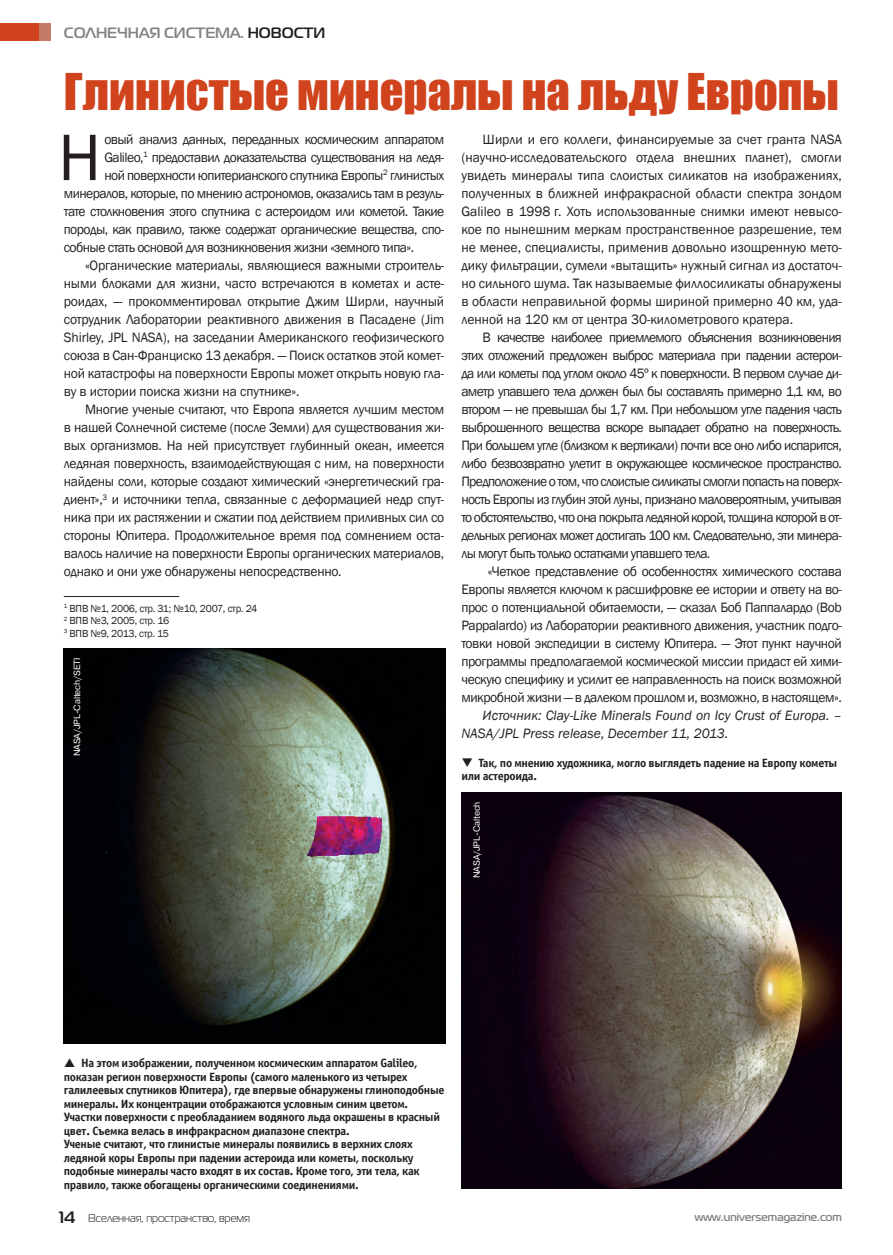
<style>
.page{position:relative;width:893px;height:1255px;background:#fff}
.page>*{position:absolute;margin:0;border:0;box-sizing:border-box;transform-origin:0 0}
.t1{font:67.95px "Franklin Gothic";color:#231f20}
.t2{font:46.5px "Impact";color:#d0431c}
.t3{font:700 15px "Magistral C";color:#808285}
.t4{font:13.95px "Franklin Gothic";letter-spacing:-.03em;color:#231f20}
.t5{font:13.95px "Franklin Gothic";letter-spacing:-.05em;color:#231f20}
.t6{font:13.95px "Franklin Gothic";color:#231f20}
.t7{font:13.95px "Franklin Gothic";letter-spacing:-.01em;color:#231f20}
.t8{font:italic 13.95px "Franklin Gothic";color:#231f20}
.t9{font:700 12px/13.5px "Officina Sans C";letter-spacing:-.025em;color:#231f20}
.t10{font:11.25px "Magistral C";color:#231f20}
.t11{font:700 11.25px "Magistral C";letter-spacing:.01em;color:#808285}
.t12{font:10.5px/12.6px "Franklin Gothic";letter-spacing:-.025em;color:#231f20}
.t13{font:9px "Pragmatica C";letter-spacing:-.01em;color:#fff}
.s1{color:#231f20}
.s2{font-weight:700;font-size:16.5px}
</style>
<div class="page">
<div style="left:38px;top:23px;width:13px;height:17px;background:#c47b65"></div>
<div style="left:0;top:23px;width:38px;height:17px;background:#d0431c"></div>
<hr style="left:64px;top:596px;width:115px;height:1px;background:#231f20">
<img style="left:461px;top:792px;width:381px;height:396px">
<img style="left:64px;top:648px;width:381px;height:395px">
<p class="t3" style="left:64px;top:24px;width:263px">солнечная система. <span class="s1">новости</span></p>
<p class="t2" style="left:64px;top:55px;width:777px">Глинистые минералы на льду Европы</p>
<p class="t1" style="left:58px;top:115px;width:44px">Н</p>
<p class="t4" style="left:104px;top:131px;width:341px">овый анализ данных, переданных космическим аппаратом</p>
<p class="t4" style="left:104px;top:149px;width:341px">Galileo,<sup>1</sup> предоставил доказательства существования на ледя-</p>
<p class="t4" style="left:104px;top:167px;width:341px">ной поверхности юпитерианского спутника Европы<sup>2</sup> глинистых</p>
<p class="t4" style="left:64px;top:185px;width:382px">минералов, которые, по мнению астрономов, оказались там в резуль-</p>
<p class="t4" style="left:64px;top:203px;width:382px">тате столкновения этого спутника с астероидом или кометой. Такие</p>
<p class="t4" style="left:64px;top:221px;width:382px">породы, как правило, также содержат органические вещества, спо-</p>
<p class="t4" style="left:64px;top:239px;width:352px">собные стать основой для возникновения жизни «земного типа».</p>
<p class="t7" style="left:85px;top:257px;width:361px">«Органические материалы, являющиеся важными строитель-</p>
<p class="t7" style="left:64px;top:275px;width:382px">ными блоками для жизни, часто встречаются в кометах и асте-</p>
<p class="t7" style="left:64px;top:293px;width:382px">роидах, — прокомментировал открытие Джим Ширли, научный</p>
<p class="t7" style="left:64px;top:311px;width:382px">сотрудник Лаборатории реактивного движения в Пасадене (Jim</p>
<p class="t7" style="left:64px;top:329px;width:382px">Shirley, JPL NASA), на заседании Американского геофизического</p>
<p class="t7" style="left:64px;top:347px;width:382px">союза в Сан-Франциско 13 декабря. — Поиск остатков этой комет-</p>
<p class="t7" style="left:64px;top:365px;width:382px">ной катастрофы на поверхности Европы может открыть новую гла-</p>
<p class="t7" style="left:64px;top:383px;width:237px">ву в истории поиска жизни на спутнике».</p>
<p class="t4" style="left:85px;top:401px;width:361px">Многие ученые считают, что Европа является лучшим местом</p>
<p class="t4" style="left:64px;top:419px;width:382px">в нашей Солнечной системе (после Земли) для существования жи-</p>
<p class="t4" style="left:64px;top:437px;width:382px">вых организмов. На ней присутствует глубинный океан, имеется</p>
<p class="t4" style="left:64px;top:455px;width:382px">ледяная поверхность, взаимодействующая с ним, на поверхности</p>
<p class="t4" style="left:64px;top:473px;width:382px">найдены соли, которые создают химический «энергетический гра-</p>
<p class="t4" style="left:64px;top:491px;width:382px">диент»,<sup>3</sup> и источники тепла, связанные с деформацией недр спут-</p>
<p class="t4" style="left:64px;top:509px;width:382px">ника при их растяжении и сжатии под действием приливных сил со</p>
<p class="t4" style="left:64px;top:527px;width:382px">стороны Юпитера. Продолжительное время под сомнением оста-</p>
<p class="t4" style="left:64px;top:545px;width:382px">валось наличие на поверхности Европы органических материалов,</p>
<p class="t4" style="left:64px;top:563px;width:279px">однако и они уже обнаружены непосредственно.</p>
<p class="t12" style="left:64px;top:602px;width:195px"><sup>1</sup> ВПВ №1, 2006, стр. 31; №10, 2007, стр. 24<br><sup>2</sup> ВПВ №3, 2005, стр. 16<br><sup>3</sup> ВПВ №9, 2013, стр. 15</p>
<p class="t13" style="left:72px;top:756px;width:101px;rotate:-90deg">NASA/JPL-Caltech/SETI</p>
<p class="t6" style="left:483px;top:131px;width:361px">Ширли и его коллеги, финансируемые за счет гранта NASA</p>
<p class="t6" style="left:461px;top:149px;width:382px">(научно-исследовательского отдела внешних планет), смогли</p>
<p class="t6" style="left:461px;top:167px;width:382px">увидеть минералы типа слоистых силикатов на изображениях,</p>
<p class="t6" style="left:461px;top:185px;width:382px">полученных в ближней инфракрасной области спектра зондом</p>
<p class="t6" style="left:461px;top:203px;width:382px">Galileo в 1998 г. Хоть использованные снимки имеют невысо-</p>
<p class="t6" style="left:461px;top:221px;width:382px">кое по нынешним меркам пространственное разрешение, тем</p>
<p class="t6" style="left:461px;top:239px;width:382px">не менее, специалисты, применив довольно изощренную мето-</p>
<p class="t6" style="left:461px;top:257px;width:382px">дику фильтрации, сумели «вытащить» нужный сигнал из достаточ-</p>
<p class="t6" style="left:461px;top:275px;width:382px">но сильного шума. Так называемые филлосиликаты обнаружены</p>
<p class="t6" style="left:461px;top:293px;width:382px">в области неправильной формы шириной примерно 40 км, уда-</p>
<p class="t6" style="left:461px;top:311px;width:333px">ленной на 120 км от центра 30-километрового кратера.</p>
<p class="t5" style="left:483px;top:329px;width:361px">В качестве наиболее приемлемого объяснения возникновения</p>
<p class="t5" style="left:461px;top:347px;width:382px">этих отложений предложен выброс материала при падении астерои-</p>
<p class="t5" style="left:461px;top:365px;width:382px">да или кометы под углом около 45º к поверхности. В первом случае ди-</p>
<p class="t5" style="left:461px;top:383px;width:382px">аметр упавшего тела должен был бы составлять примерно 1,1 км, во</p>
<p class="t5" style="left:461px;top:401px;width:382px">втором — не превышал бы 1,7 км. При небольшом угле падения часть</p>
<p class="t5" style="left:461px;top:419px;width:382px">выброшенного вещества вскоре выпадает обратно на поверхность.</p>
<p class="t5" style="left:461px;top:437px;width:382px">При большем угле (близком к вертикали) почти все оно либо испарится,</p>
<p class="t5" style="left:461px;top:455px;width:382px">либо безвозвратно улетит в окружающее космическое пространство.</p>
<p class="t5" style="left:461px;top:473px;width:382px">Предположение о том, что слоистые силикаты смогли попасть на поверх-</p>
<p class="t5" style="left:461px;top:491px;width:382px">ность Европы из глубин этой луны, признано маловероятным, учитывая</p>
<p class="t5" style="left:461px;top:509px;width:382px">то обстоятельство, что она покрыта ледяной корой, толщина которой в от-</p>
<p class="t5" style="left:461px;top:527px;width:382px">дельных регионах может достигать 100 км. Следовательно, эти минера-</p>
<p class="t5" style="left:461px;top:545px;width:250px">лы могут быть только остатками упавшего тела.</p>
<p class="t4" style="left:488px;top:563px;width:356px">«Четкое представление об особенностях химического состава</p>
<p class="t4" style="left:461px;top:581px;width:382px">Европы является ключом к расшифровке ее истории и ответу на во-</p>
<p class="t4" style="left:461px;top:599px;width:382px">прос о потенциальной обитаемости, — сказал Боб Паппалардо (Bob</p>
<p class="t4" style="left:461px;top:617px;width:382px">Pappalardo) из Лаборатории реактивного движения, участник подго-</p>
<p class="t4" style="left:461px;top:635px;width:382px">товки новой экспедиции в систему Юпитера. — Этот пункт научной</p>
<p class="t4" style="left:461px;top:653px;width:382px">программы предполагаемой космической миссии придаст ей хими-</p>
<p class="t4" style="left:461px;top:671px;width:382px">ческую специфику и усилит ее направленность на поиск возможной</p>
<p class="t4" style="left:461px;top:689px;width:382px">микробной жизни — в далеком прошлом и, возможно, в настоящем».</p>
<p class="t8" style="left:483px;top:707px;width:361px">Источник: Clay-Like Minerals Found on Icy Crust of Europa. –</p>
<p class="t8" style="left:461px;top:725px;width:268px">NASA/JPL Press release, December 11, 2013.</p>
<p class="t9" style="left:461px;top:756px;width:377px">❑ Так, по мнению художника, могло выглядеть падение на Европу кометы или астероида.</p>
<p class="t13" style="left:472px;top:878px;width:78px;rotate:-90deg">NASA/JPL-Caltech</p>
<p class="t9" style="left:64px;top:1056px;width:382px;text-indent:17px">На этом изображении, полученном космическим аппаратом Galileo, показан регион поверхности Европы (самого маленького из четырех галилеевых спутников Юпитера), где впервые обнаружены глиноподобные минералы. Их концентрации отображаются условным синим цветом.<br>Участки поверхности с преобладанием водяного льда окрашены в красный цвет. Съемка велась в инфракрасном диапазоне спектра.<br>Ученые считают, что глинистые минералы появились в верхних слоях ледяной коры Европы при падении астероида или кометы, поскольку подобные минералы часто входят в их состав. Кроме того, эти тела, как правило, также обогащены органическими соединениями.</p>
<p class="t10" style="left:59px;top:1211px;width:192px"><span class="s2">14</span> Вселенная, пространство, время</p>
<p class="t11" style="left:695px;top:1210px;width:149px">www.universemagazine.com</p>
</div>
